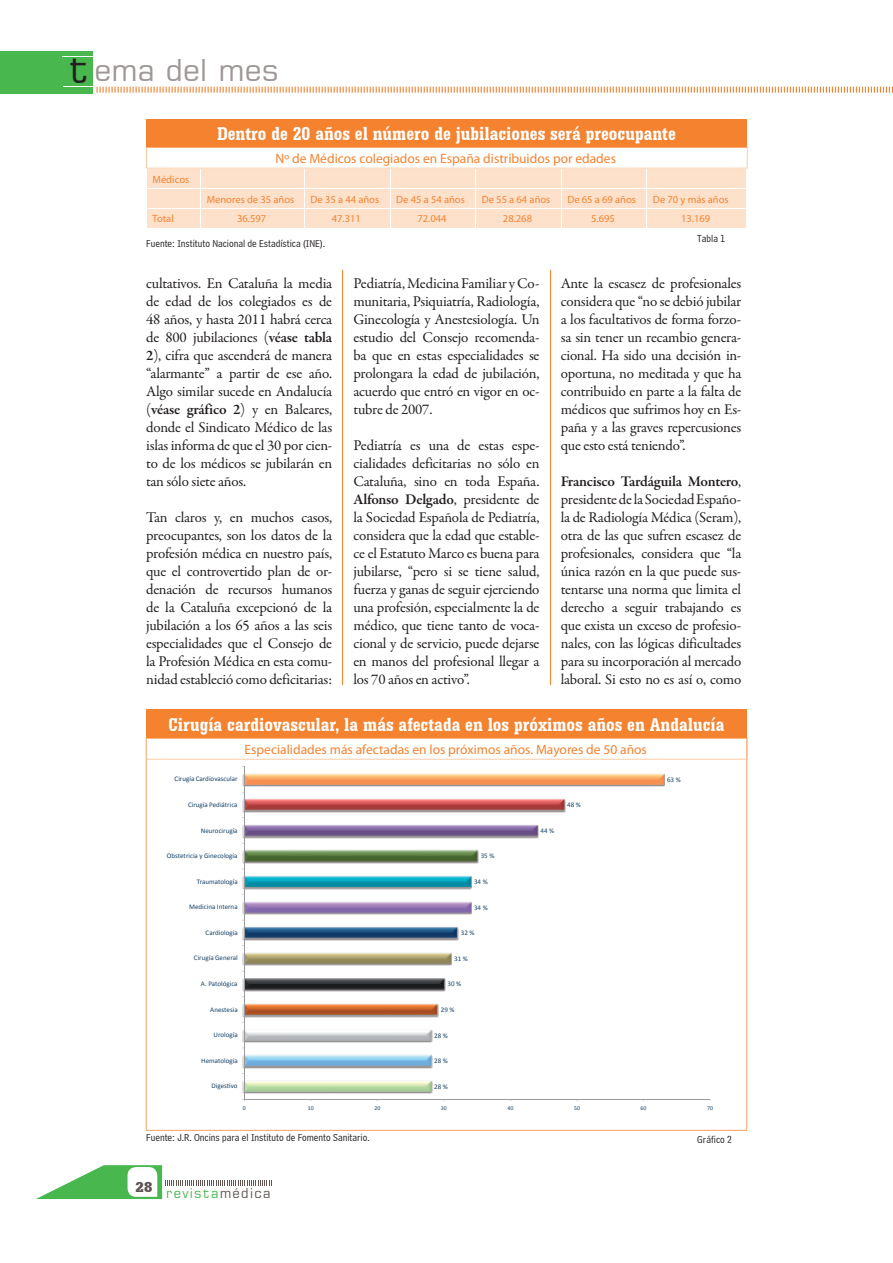
<style>
.page{position:relative;width:893px;height:1263px;background:#fff}
.page>*{position:absolute;margin:0;border:0;box-sizing:border-box;transform-origin:0 0}
.t1{font:30px "Square 721 BT";color:#9e9796}
.t2{font:700 condensed 19.5px "Serifa BT";color:#fff}
.t3{font:15px/18px "Garamond Premr Pro";letter-spacing:-.015em;color:#231f20;text-align:justify}
.t4{font:13.5px "Myriad Pro";color:#f5822f}
.t5{font:13.5px "Square 721 BT";letter-spacing:.1em;color:#48b74e}
.t6{font:10.5px "Myriad Pro";color:#f5822f}
.t7{font:10.5px "Bell Centennial BT Address";color:#231f20}
.t8{font:7.05px "Calibri";color:#144268}
.t9{font:5.85px "Calibri";color:#144268}
.s1{font-size:39px;color:#231f20}
.s2{font-weight:600}
.s3{color:#5e5553}
</style>
<div class="page">
<svg style="left:36px;top:1165px;width:236px;height:34px"></svg>
<div style="left:164px;top:1186px;width:109px;height:13px;background:#fff"></div>
<div style="left:0;top:51px;width:93px;height:43px;background:#48b74e"></div>
<hr style="left:62px;top:56px;width:34px;height:1px;background:#fff">
<svg style="left:97px;top:87px;width:796px;height:6px"></svg>
<hr style="left:63px;top:86px;width:31px;height:1px;background:#fff">
<hr style="left:342px;top:270px;width:1px;height:414px;background:#f5822f">
<hr style="left:550px;top:270px;width:1px;height:414px;background:#f5822f">
<div style="left:146px;top:119px;width:601px;height:29px;background:#f5822f"></div>
<svg style="left:146px;top:759px;width:601px;height:372px"></svg>
<svg style="left:146px;top:147px;width:602px;height:81px"></svg>
<div style="left:146px;top:710px;width:601px;height:28px;background:#f5822f"></div>
<svg style="left:146px;top:738px;width:602px;height:21px"></svg>
<p class="t1" style="left:70px;top:51px;width:211px"><span class="s1">t</span> ema del mes</p>
<p class="t2" style="left:217px;top:122px;width:460px">Dentro de 20 años el número de jubilaciones será preocupante</p>
<p class="t6" style="left:153px;top:173px;width:38px">Médicos</p>
<p class="t4" style="left:276px;top:151px;width:342px">Nº de Médicos colegiados en España distribuidos por edades</p>
<p class="t6" style="left:207px;top:193px;width:89px">Menores de 35 años</p>
<p class="t6" style="left:311px;top:193px;width:70px">De 35 a 44 años</p>
<p class="t6" style="left:396px;top:193px;width:70px">De 45 a 54 años</p>
<p class="t6" style="left:482px;top:193px;width:70px">De 55 a 64 años</p>
<p class="t6" style="left:567px;top:193px;width:70px">De 65 a 69 años</p>
<p class="t6" style="left:653px;top:193px;width:77px">De 70 y más años</p>
<p class="t6" style="left:153px;top:213px;width:23px">Total</p>
<p class="t6" style="left:237px;top:213px;width:31px">36.597</p>
<p class="t6" style="left:332px;top:213px;width:31px">47.311</p>
<p class="t6" style="left:417px;top:213px;width:31px">72.044</p>
<p class="t6" style="left:503px;top:213px;width:31px">28.268</p>
<p class="t6" style="left:591px;top:213px;width:25px">5.695</p>
<p class="t6" style="left:681px;top:213px;width:31px">13.169</p>
<p class="t7" style="left:146px;top:238px;width:181px">Fuente: Instituto Nacional de Estadística (INE).</p>
<p class="t3" style="left:146px;top:275px;width:188px">cultativos. En Cataluña la media de edad de los colegiados es de 48 años, y hasta 2011 habrá cerca de 800 jubilaciones (<span class="s2">véase tabla 2</span>), cifra que ascenderá de manera “alarmante” a partir de ese año.<br>Algo similar sucede en Andalucía (<span class="s2">véase gráfico 2</span>) y en Baleares, donde el Sindicato Médico de las islas informa de que el 30 por cien&shy;to de los médicos se jubilarán en tan sólo siete años.</p>
<p class="t3" style="left:146px;top:509px;width:188px">Tan claros y, en muchos casos, preocupantes, son los datos de la profesión médica en nuestro país, que el controvertido plan de or&shy;denación de recursos humanos de la Cataluña excepcionó de la jubilación a los 65 años a las seis especialidades que el Consejo de la Profesión Médica en esta comu&shy;nidad estableció como deficitarias:</p>
<p class="t3" style="left:353px;top:275px;width:188px">Pediatría, Medicina Familiar y Co&shy;munitaria, Psiquiatría, Radiología, Ginecología y Anestesiología. Un estudio del Consejo recomenda&shy;ba que en estas especialidades se prolongara la edad de jubilación, acuerdo que entró en vigor en oc&shy;tubre de 2007.</p>
<p class="t3" style="left:353px;top:437px;width:188px">Pediatría es una de estas espe&shy;cialidades deficitarias no sólo en Cataluña, sino en toda España.<br><span class="s2">Alfonso Delgado</span>, presidente de la Sociedad Española de Pediatría, considera que la edad que estable&shy;ce el Estatuto Marco es buena para jubilarse, “pero si se tiene salud, fuerza y ganas de seguir ejerciendo una profesión, especialmente la de médico, que tiene tanto de voca&shy;cional y de servicio, puede dejarse en manos del profesional llegar a los 70 años en activo”.</p>
<p class="t7" style="left:697px;top:232px;width:29px">Tabla 1</p>
<p class="t3" style="left:561px;top:275px;width:182px">Ante la escasez de profesionales considera que “no se debió jubilar a los facultativos de forma forzo&shy;sa sin tener un recambio genera&shy;cional. Ha sido una decisión in&shy;oportuna, no meditada y que ha contribuido en parte a la falta de médicos que sufrimos hoy en Es&shy;paña y a las graves repercusiones que esto está teniendo”.</p>
<p class="t3" style="left:561px;top:473px;width:182px"><span class="s2">Francisco Tardáguila Montero</span>, presidente de la Sociedad Españo&shy;la de Radiología Médica (Seram), otra de las que sufren escasez de profesionales, considera que “la única razón en la que puede sus&shy;tentarse una norma que limita el derecho a seguir trabajando es que exista un exceso de profesio&shy;nales, con las lógicas dificultades para su incorporación al mercado laboral. Si esto no es así o, como</p>
<p class="t2" style="left:168px;top:713px;width:558px">Cirugía cardiovascular, la más afectada en los próximos años en Andalucía</p>
<p class="t4" style="left:245px;top:742px;width:404px">Especialidades más afectadas en los próximos años. Mayores de 50 años</p>
<p class="t8" style="left:175px;top:775px;width:65px">Cirugía Cardiovascular</p>
<p class="t8" style="left:667px;top:775px;width:15px">63%</p>
<p class="t8" style="left:188px;top:800px;width:51px">Cirugía Pediátrica</p>
<p class="t8" style="left:567px;top:800px;width:15px">48%</p>
<p class="t8" style="left:201px;top:826px;width:38px">Neurocirugía</p>
<p class="t8" style="left:541px;top:826px;width:15px">44%</p>
<p class="t8" style="left:167px;top:851px;width:72px">Obstetricia y Ginecología</p>
<p class="t8" style="left:481px;top:852px;width:15px">35%</p>
<p class="t8" style="left:197px;top:877px;width:42px">Traumatología</p>
<p class="t8" style="left:474px;top:877px;width:15px">34%</p>
<p class="t8" style="left:189px;top:902px;width:50px">Medicina Interna</p>
<p class="t8" style="left:474px;top:903px;width:15px">34%</p>
<p class="t8" style="left:206px;top:928px;width:34px">Cardiología</p>
<p class="t8" style="left:461px;top:928px;width:15px">32%</p>
<p class="t8" style="left:194px;top:954px;width:45px">Cirugía General</p>
<p class="t8" style="left:454px;top:954px;width:15px">31%</p>
<p class="t8" style="left:201px;top:979px;width:38px">A. Patológica</p>
<p class="t8" style="left:447px;top:980px;width:15px">30%</p>
<p class="t8" style="left:210px;top:1005px;width:29px">Anestesia</p>
<p class="t8" style="left:441px;top:1005px;width:15px">29%</p>
<p class="t8" style="left:214px;top:1030px;width:26px">Urología</p>
<p class="t8" style="left:434px;top:1031px;width:15px">28%</p>
<p class="t8" style="left:201px;top:1056px;width:38px">Hematología</p>
<p class="t8" style="left:434px;top:1056px;width:15px">28%</p>
<p class="t8" style="left:212px;top:1082px;width:28px">Digestivo</p>
<p class="t8" style="left:434px;top:1082px;width:15px">28%</p>
<p class="t9" style="left:243px;top:1104px;width:4px">0</p>
<p class="t9" style="left:308px;top:1104px;width:7px">10</p>
<p class="t9" style="left:374px;top:1104px;width:7px">20</p>
<p class="t9" style="left:441px;top:1104px;width:7px">30</p>
<p class="t9" style="left:507px;top:1104px;width:7px">40</p>
<p class="t9" style="left:574px;top:1104px;width:7px">50</p>
<p class="t9" style="left:641px;top:1104px;width:7px">60</p>
<p class="t9" style="left:707px;top:1104px;width:7px">70</p>
<p class="t7" style="left:146px;top:1131px;width:225px">Fuente: J.R. Oncins para el Instituto de Fomento Sanitario.</p>
<p class="t7" style="left:697px;top:1134px;width:36px">Gráfico 2</p>
<p class="t5" style="left:135px;top:1184px;width:137px"><sup>28</sup> revista<span class="s3">médica</span></p>
</div>
